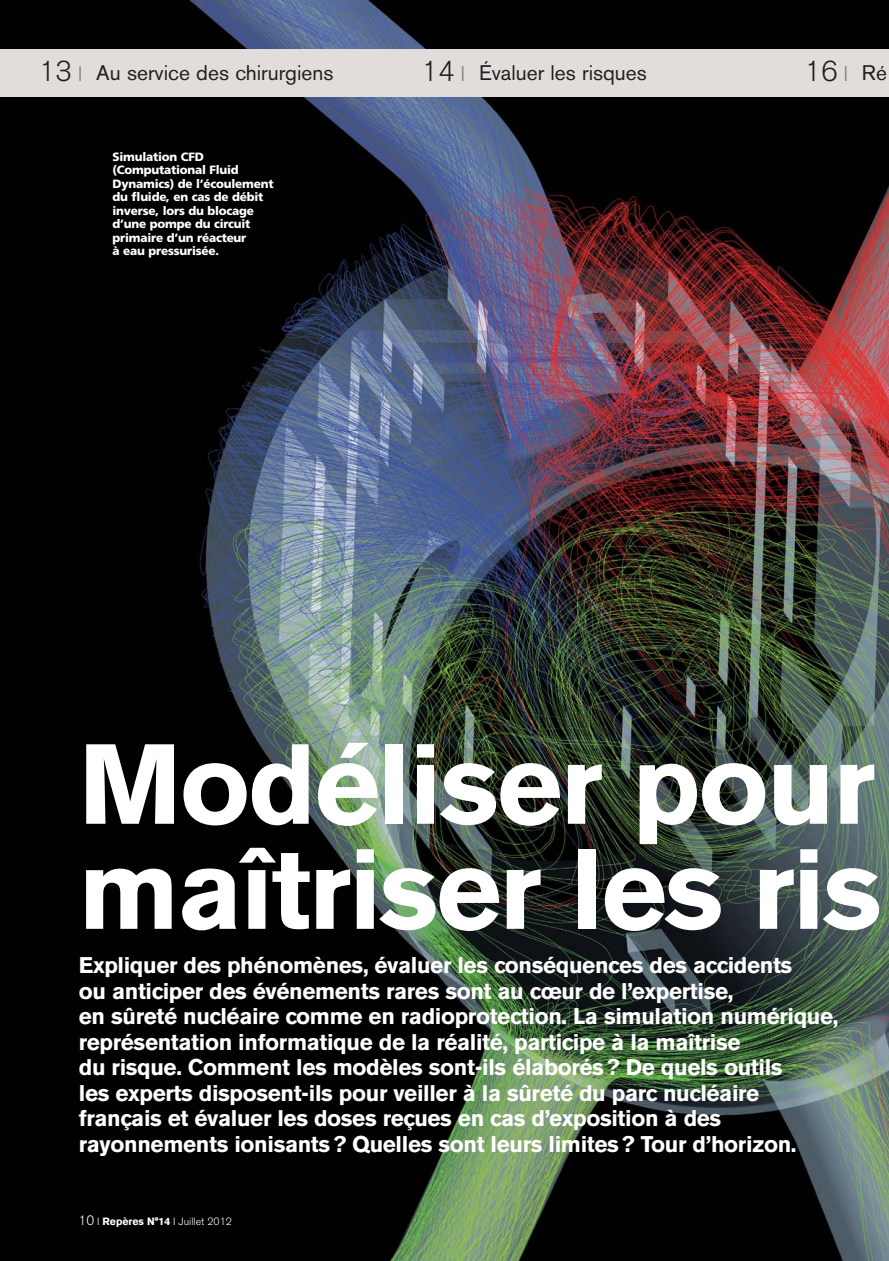
<style>
.page{position:relative;width:889px;height:1261px;background:#fff}
.page>*{position:absolute;margin:0;border:0;box-sizing:border-box;transform-origin:0 0}
.t1{font:700 112.5px/105px "Akzidenz Grotesk BE";letter-spacing:-.02em;color:#fff}
.t2{font:300 28.5px "Akzidenz Grotesk BE";color:#231f20}
.t3{font:700 22.5px/25.5px "Akzidenz Grotesk BE";letter-spacing:-.015em;color:#fff}
.t4{font:21px "Akzidenz Grotesk BE";color:#231f20}
.t5{font:900 12px/13.5px "Frutiger";letter-spacing:-.02em;color:#fff}
.t6{font:300 10.5px "Akzidenz Grotesk BE";color:#fff}
.s1{font-weight:300;font-size:28.5px}
.s2{font-weight:300;color:#808285}
.s3{font-size:21px;color:#808285}
.s4{font-weight:400;font-size:21px}
.s5{font-size:13.5px}
.s6{font-weight:700}
</style>
<div class="page">
<img style="left:0;top:1px;width:889px;height:1259px">
<div style="left:0;top:49px;width:889px;height:47px;background:#e2ddda"></div>
<p class="t4" style="left:39px;top:65px;width:296px"><span class="s1">13</span> <span class="s2">I</span> Au service des chirurgiens</p>
<p class="t4" style="left:421px;top:65px;width:227px"><span class="s1">14</span> <span class="s2">I</span> Évaluer les risques</p>
<p class="t2" style="left:804px;top:61px;width:84px">16 <span class="s3">I</span> <span class="s4">Ré</span></p>
<p class="t5" style="left:113px;top:151px;width:162px">Simulation CFD (Computational Fluid<br>Dynamics) de l’écoulement du fluide, en cas de débit inverse, lors du blocage d’une pompe du circuit primaire d’un réacteur<br>à eau pressurisée.</p>
<h1 class="t1" style="left:79px;top:742px;width:804px">Modéliser pour maîtriser les ris</h1>
<p class="t3" style="left:79px;top:954px;width:761px">Expliquer des phénomènes, évaluer les conséquences des accidents<br>ou anticiper des événements rares sont au cœur de l’expertise,<br>en sûreté nucléaire comme en radioprotection. La simulation numérique, représentation informatique de la réalité, participe à la maîtrise<br>du risque. Comment les modèles sont-ils élaborés? De quels outils<br>les experts disposent-ils pour veiller à la sûreté du parc nucléaire français et évaluer les doses reçues en cas d’exposition à des rayonnements ionisants? Quelles sont leurs limites? Tour d’horizon.</p>
<p class="t6" style="left:79px;top:1217px;width:155px"><span class="s5">10</span> I <span class="s6">Repères N°14</span> I Juillet 2012</p>
</div>
